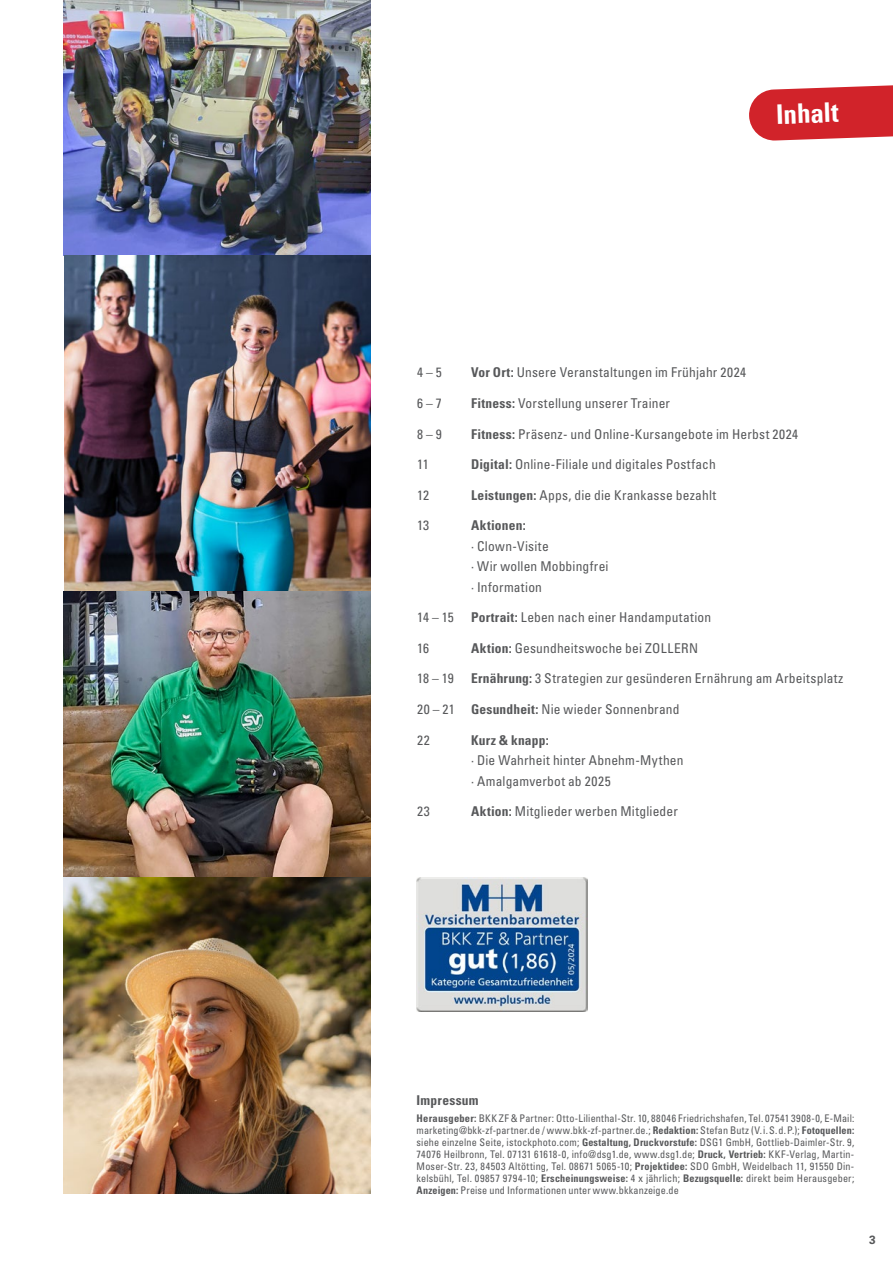
<style>
.page{position:relative;width:893px;height:1263px;background:#fff}
.page>*{position:absolute;margin:0;border:0;box-sizing:border-box;transform-origin:0 0}
.Rubrik_rot_rechts{font:700 condensed 27px "Univers LT Std";color:#fff}
._01-Copy_Fließ{font:condensed 13.5px/20.4px "Univers LT Std";letter-spacing:.015em;color:#57585a}
.t1{font:700 condensed 13.5px "Univers LT Std";letter-spacing:.02em;color:#57585a}
.t2{font:700 12px "Univers LT Std";color:#57585a}
.t3{font:condensed 10.5px/12px "Univers LT Std";letter-spacing:.015em;color:#57585a;text-align:justify}
.s1{font-weight:700}
</style>
<div class="page">
<hr style="left:0;top:0;width:1px;height:1263px;background:#dcdddf">
<svg style="left:749px;top:85px;width:144px;height:56px"></svg>
<img style="left:64px;top:0;width:307px;height:1193px">
<img style="left:416px;top:878px;width:172px;height:133px">
<p class="Rubrik_rot_rechts" style="left:775px;top:98px;width:64px;rotate:-2deg">Inhalt</p>
<p class="_01-Copy_Fließ" style="left:417px;top:362px;width:26px">4 – 5</p>
<p class="_01-Copy_Fließ" style="left:471px;top:362px;width:277px"><span class="s1">Vor Ort:</span> Unsere Veranstaltungen im Frühjahr 2024</p>
<p class="_01-Copy_Fließ" style="left:417px;top:393px;width:26px">6 – 7</p>
<p class="_01-Copy_Fließ" style="left:471px;top:393px;width:201px"><span class="s1">Fitness:</span> Vorstellung unserer Trainer</p>
<p class="_01-Copy_Fließ" style="left:417px;top:423px;width:26px">8 – 9</p>
<p class="_01-Copy_Fließ" style="left:471px;top:423px;width:329px"><span class="s1">Fitness:</span> Präsenz- und Online-Kursangebote im Herbst 2024</p>
<p class="_01-Copy_Fließ" style="left:417px;top:454px;width:13px">11</p>
<p class="_01-Copy_Fließ" style="left:471px;top:454px;width:246px"><span class="s1">Digital:</span> Online-Filiale und digitales Postfach</p>
<p class="_01-Copy_Fließ" style="left:417px;top:485px;width:13px">12</p>
<p class="_01-Copy_Fließ" style="left:471px;top:485px;width:247px"><span class="s1">Leistungen:</span> Apps, die die Krankasse bezahlt</p>
<p class="_01-Copy_Fließ" style="left:417px;top:515px;width:14px">13</p>
<p class="_01-Copy_Fließ" style="left:471px;top:515px;width:139px"><span class="s1">Aktionen:<br></span>· Clown-Visite<br>· Wir wollen Mobbingfrei · Information</p>
<p class="_01-Copy_Fließ" style="left:417px;top:607px;width:38px">14 – 15</p>
<p class="_01-Copy_Fließ" style="left:471px;top:607px;width:242px"><span class="s1">Portrait:</span> Leben nach einer Handamputation</p>
<p class="_01-Copy_Fließ" style="left:417px;top:638px;width:14px">16</p>
<p class="_01-Copy_Fließ" style="left:471px;top:638px;width:229px"><span class="s1">Aktion:</span> Gesundheitswoche bei ZOLLERN</p>
<p class="_01-Copy_Fließ" style="left:417px;top:668px;width:38px">18 – 19</p>
<p class="_01-Copy_Fließ" style="left:471px;top:668px;width:374px"><span class="s1">Ernährung:</span> 3 Strategien zur gesünderen Ernährung am Arbeitsplatz</p>
<p class="_01-Copy_Fließ" style="left:417px;top:699px;width:264px">20 – 21 <span class="s1">Gesundheit:</span> Nie wieder Sonnenbrand</p>
<p class="_01-Copy_Fließ" style="left:417px;top:729px;width:14px">22</p>
<p class="_01-Copy_Fließ" style="left:471px;top:729px;width:214px"><span class="s1">Kurz &amp; knapp:<br></span>· Die Wahrheit hinter Abnehm-Mythen · Amalgamverbot ab 2025</p>
<p class="_01-Copy_Fließ" style="left:417px;top:801px;width:14px">23</p>
<p class="_01-Copy_Fließ" style="left:471px;top:801px;width:208px"><span class="s1">Aktion:</span> Mitglieder werben Mitglieder</p>
<p class="t1" style="left:417px;top:1092px;width:64px">Impressum</p>
<p class="t3" style="left:417px;top:1112px;width:439px"><span class="s1">Herausgeber:</span> BKK ZF &amp; Partner: Otto-Lilienthal-Str. 10, 88046 Friedrichshafen, Tel. 07541 3908-0, E-Mail: marketing@bkk-zf-partner.de / www.bkk-zf-partner.de.; <span class="s1">Redaktion:</span> Stefan Butz (V.i.S.d.P.); <span class="s1">Fotoquellen: </span>siehe einzelne Seite, istockphoto.com; <span class="s1">Gestaltung, Druckvorstufe:</span> DSG1 GmbH, Gottlieb-Daimler-Str. 9, 74076 Heilbronn, Tel. 07131 61618-0, info@dsg1.de, www.dsg1.de; <span class="s1">Druck, Vertrieb:</span> KKF-Verlag, Martin-Moser-Str. 23, 84503 Altötting, Tel. 08671 5065-10; <span class="s1">Projektidee:</span> SDO GmbH, Weidelbach 11, 91550 Din&shy;kelsbühl, Tel. 09857 9794-10; <span class="s1">Erscheinungsweise:</span> 4 x jährlich; <span class="s1">Bezugsquelle:</span> direkt beim Herausgeber; <span class="s1">Anzeigen:</span> Preise und Informationen unter www.bkkanzeige.de</p>
<p class="t2" style="left:869px;top:1232px;width:8px">3</p>
</div>
